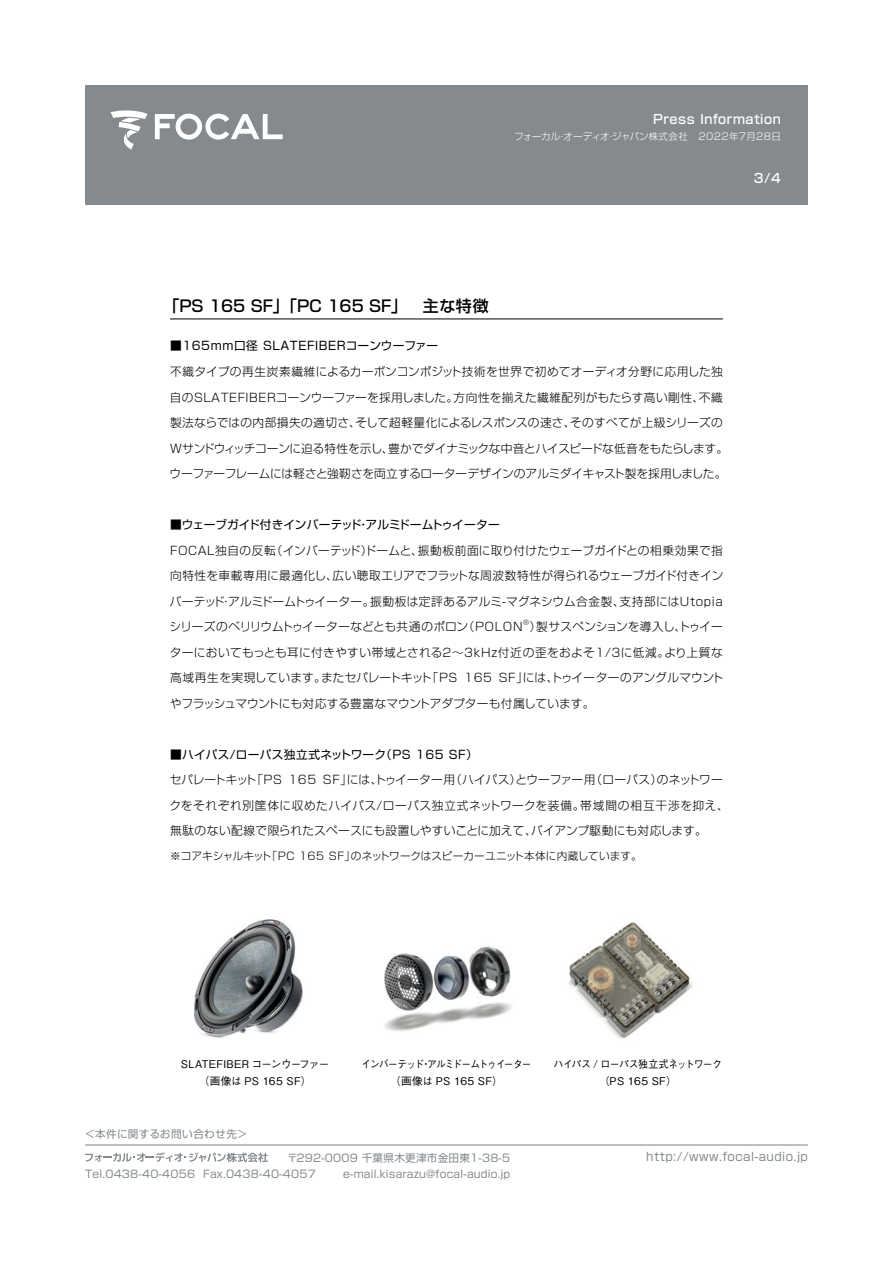
<style>
.page{position:relative;width:893px;height:1263px;background:#fff}
.page>*{position:absolute;margin:0;border:0;box-sizing:border-box;transform-origin:0 0}
.t1{font:500 15.9px "Shin Go Pro";color:#000}
.t2{font:500 12.75px "Shin Go Pro";letter-spacing:.04em;color:#fff}
.t3{font:300 11.7px/25.5px "Shin Go Pro";letter-spacing:.015em;color:#000;text-align:right}
.t4{font:300 11.7px/25.5px "Shin Go Pro";letter-spacing:-.005em;color:#000}
.t5{font:300 11.7px/25.5px "Shin Go Pro";letter-spacing:-.02em;color:#000}
.t6{font:11.7px "Shin Go Pro";letter-spacing:.015em;color:#000}
.t7{font:300 11.7px/25.5px "Shin Go Pro";letter-spacing:.035em;color:#000}
.t8{font:300 11.7px "Shin Go Pro";letter-spacing:-.015em;color:#000}
.t9{font:11.7px "Shin Go Pro";letter-spacing:.05em;color:#000}
.t10{font:300 11.7px "Shin Go Pro";letter-spacing:-.01em;color:#000}
.t11{font:11.7px "Shin Go Pro";letter-spacing:.04em;color:#848a8e}
.t12{font:300 11.7px "Shin Go Pro";letter-spacing:.055em;color:#000}
.t13{font:300 11.7px "Shin Go Pro";letter-spacing:.04em;color:#000}
.t14{font:300 11.7px "Shin Go Pro";letter-spacing:.05em;color:#000}
.t15{font:300 11.7px "Shin Go Pro";letter-spacing:.075em;color:#000}
.t16{font:300 11.7px "Shin Go Pro";letter-spacing:-.045em;color:#000}
.t17{font:300 11.7px "Shin Go Pro";letter-spacing:-.025em;color:#000}
.t18{font:10.65px/15.9px "Shin Go Pro";letter-spacing:.02em;color:#848a8e;text-align:right}
.t19{font:300 10.65px "Shin Go Pro";letter-spacing:.005em;color:#000}
.t20{font:500 10.65px/17px "Gothic BBB Pro";letter-spacing:.025em;color:#000;text-align:center}
.t21{font:500 10.65px/17px "Gothic BBB Pro";letter-spacing:-.045em;color:#000;text-align:center;scale:.93 1}
.t22{font:500 10.65px "Gothic BBB Pro";letter-spacing:-.09em;color:#000;scale:.91 1}
.t23{font:500 10.65px/17px "Gothic BBB Pro";letter-spacing:.025em;color:#000;scale:.91 1}
.t24{font:300 10.65px "Shin Go Pro";letter-spacing:-.02em;color:#000}
.t25{font:300 9.6px "Shin Go Pro";letter-spacing:.02em;color:#fff}
.t26{font:300 6.75px "Shin Go Pro";color:#000}
</style>
<div class="page">
<hr style="left:170px;top:319px;width:553px;height:1px;background:#000">
<div style="left:85px;top:85px;width:723px;height:119px;background:#848a8e"></div>
<svg style="left:155px;top:114px;width:128px;height:26px"></svg>
<svg style="left:111px;top:110px;width:36px;height:40px"></svg>
<hr style="left:85px;top:1144px;width:723px;height:1px;background:#848a8e">
<svg style="left:85px;top:1152px;width:183px;height:10px"></svg>
<img style="left:193px;top:918px;width:110px;height:121px">
<img style="left:384px;top:946px;width:128px;height:85px">
<img style="left:568px;top:922px;width:125px;height:117px">
<p class="t2" style="left:653px;top:109px;width:129px">Press Information</p>
<p class="t25" style="left:514px;top:129px;width:268px">フォーカルオーディオジャパン株式会社　2022年7月28日</p>
<p class="t25" style="left:557px;top:129px;width:11px">・</p>
<p class="t25" style="left:606px;top:129px;width:11px">・</p>
<p class="t2" style="left:754px;top:168px;width:28px">3/4</p>
<h1 class="t1" style="left:164px;top:293px;width:327px">「PS 165 SF」「PC 165 SF」　主な特徴</h1>
<p class="t9" style="left:170px;top:336px;width:270px">■165mm口径 SLATEFIBERコーンウーファー</p>
<p class="t3" style="left:170px;top:357px;width:554px">不織タイプの再生炭素繊維によるカーボンコンポジット技術を世界で初めてオーディオ分野に応用した独不織</p>
<p class="t3" style="left:454px;top:383px;width:252px">方向性を揃えた繊維配列がもたらす高い剛性、</p>
<p class="t3" style="left:170px;top:383px;width:290px">自のSLATEFIBERコーンウーファーを採用しました。</p>
<p class="t3" style="left:570px;top:408px;width:154px">そのすべてが上級シリーズの</p>
<p class="t5" style="left:355px;top:408px;width:222px">そして超軽量化によるレスポンスの速さ、</p>
<p class="t13" style="left:170px;top:413px;width:192px">製法ならではの内部損失の適切さ、</p>
<p class="t8" style="left:388px;top:438px;width:341px">豊かでダイナミックな中音とハイスピードな低音をもたらします。</p>
<p class="t5" style="left:170px;top:434px;width:558px">Wサンドウィッチコーンに迫る特性を示し、<br>ウーファーフレームには軽さと強靭さを両立するローターデザインのアルミダイキャスト製を採用しました。</p>
<p class="t6" style="left:170px;top:515px;width:331px">■ウェーブガイド付きインバーテッドアルミドームトゥイーター</p>
<p class="t6" style="left:357px;top:515px;width:13px">・</p>
<p class="t3" style="left:418px;top:536px;width:307px">振動板前面に取り付けたウェーブガイドとの相乗効果で指</p>
<p class="t3" style="left:271px;top:536px;width:154px">（インバーテッドドームと、</p>
<p class="t3" style="left:361px;top:536px;width:13px">）</p>
<p class="t12" style="left:170px;top:541px;width:107px">FOCAL独自の反転</p>
<p class="t4" style="left:332px;top:561px;width:392px">広い聴取エリアでフラットな周波数特性が得られるウェーブガイド付きイン</p>
<p class="t14" style="left:170px;top:566px;width:169px">向特性を車載専用に最適化し、</p>
<p class="t3" style="left:370px;top:587px;width:256px">振動板は定評あるアルミ-マグネシウム合金製、</p>
<p class="t3" style="left:170px;top:587px;width:206px">バーテッドアルミドームトゥイーター。</p>
<p class="t12" style="left:619px;top:592px;width:105px">支持部にはUtopia</p>
<p class="t3" style="left:220px;top:587px;width:13px">・</p>
<p class="t26" style="left:523px;top:617px;width:7px">®</p>
<p class="t3" style="left:530px;top:612px;width:13px">）</p>
<p class="t10" style="left:170px;top:617px;width:300px">シリーズのベリリウムトゥイーターなどとも共通のポロン</p>
<p class="t3" style="left:463px;top:612px;width:61px">（POLON</p>
<p class="t3" style="left:536px;top:612px;width:188px">製サスペンションを導入しトゥイー</p>
<p class="t3" style="left:675px;top:612px;width:13px">、</p>
<p class="t3" style="left:664px;top:638px;width:60px">より上質な</p>
<p class="t3" style="left:523px;top:638px;width:202px;text-align:left;text-indent:-353px">ターにおいてもっとも耳に付きやすい帯域とされる2〜3kHz付近の歪をおよそ1/3に低減。<br>にはトゥイーターのアングルマウント</p>
<p class="t3" style="left:547px;top:663px;width:13px">、</p>
<p class="t3" style="left:427px;top:663px;width:32px">「PS</p>
<p class="t4" style="left:321px;top:663px;width:112px">またセパレートキット</p>
<p class="t3" style="left:499px;top:663px;width:31px">SF」</p>
<p class="t4" style="left:170px;top:663px;width:426px">高域再生を実現しています。<br>やフラッシュマウントにも対応する豊富なマウントアダプターも付属しています。</p>
<p class="t6" style="left:380px;top:745px;width:99px">（PS 165 SF(</p>
<p class="t3" style="left:464px;top:663px;width:30px">165</p>
<p class="t6" style="left:170px;top:745px;width:217px">■ハイパス/ローパス独立式ネットワーク</p>
<p class="t3" style="left:251px;top:766px;width:32px">「PS</p>
<p class="t16" style="left:170px;top:770px;width:88px">セパレートキット</p>
<p class="t3" style="left:288px;top:766px;width:29px">165</p>
<p class="t3" style="left:450px;top:766px;width:73px">（ハイパス）</p>
<p class="t3" style="left:590px;top:766px;width:73px">（ローパス）</p>
<p class="t3" style="left:323px;top:766px;width:31px">SF」</p>
<p class="t17" style="left:515px;top:770px;width:82px">とウーファー用</p>
<p class="t3" style="left:347px;top:766px;width:110px">にはトゥイーター用</p>
<p class="t3" style="left:371px;top:766px;width:13px">、</p>
<p class="t3" style="left:657px;top:766px;width:68px">のネットワー</p>
<p class="t7" style="left:531px;top:791px;width:177px;text-indent:-362px">クをそれぞれ別筐体に収めたハイパス/ローパス独立式ネットワークを装備。<br>バイアンプ駆動にも対応します。</p>
<p class="t15" style="left:580px;top:796px;width:150px">帯域間の相互干渉を抑え、</p>
<p class="t3" style="left:170px;top:817px;width:368px">無駄のない配線で限られたスペースにも設置しやすいことに加えて、</p>
<p class="t19" style="left:351px;top:847px;width:292px">のネットワークはスピーカーユニット本体に内蔵しています。</p>
<p class="t19" style="left:267px;top:847px;width:90px">「PC 165 SF」</p>
<p class="t24" style="left:170px;top:847px;width:103px">※コアキシャルキット</p>
<p class="t20" style="left:181px;top:1054px;width:150px">SLATEFIBER コーンウーファー（画像は PS 165 SF(</p>
<p class="t22" style="left:361px;top:1056px;width:188px">インバーテッドアルミドームトゥイーター</p>
<p class="t23" style="left:390px;top:1054px;width:125px;text-indent:31px">・<br>（画像は PS 165 SF(</p>
<p class="t21" style="left:554px;top:1054px;width:183px">ハイパス / ローパス独立式ネットワーク（PS 165 SF(</p>
<p class="t18" style="left:85px;top:1125px;width:164px">＜本件に関するお問い合わせ先&lt;</p>
<p class="t18" style="left:85px;top:1164px;width:112px">Tel.0438-40-4056</p>
<p class="t18" style="left:287px;top:1148px;width:225px">〒292-0009 千葉県木更津市金田東1-38-5 e-mail.kisarazu@focal-audio j p.</p>
<p class="t18" style="left:203px;top:1164px;width:114px">Fax.0438-40-4057</p>
<p class="t11" style="left:646px;top:1146px;width:163px">http://www.focal-audio j p.</p>
</div>
